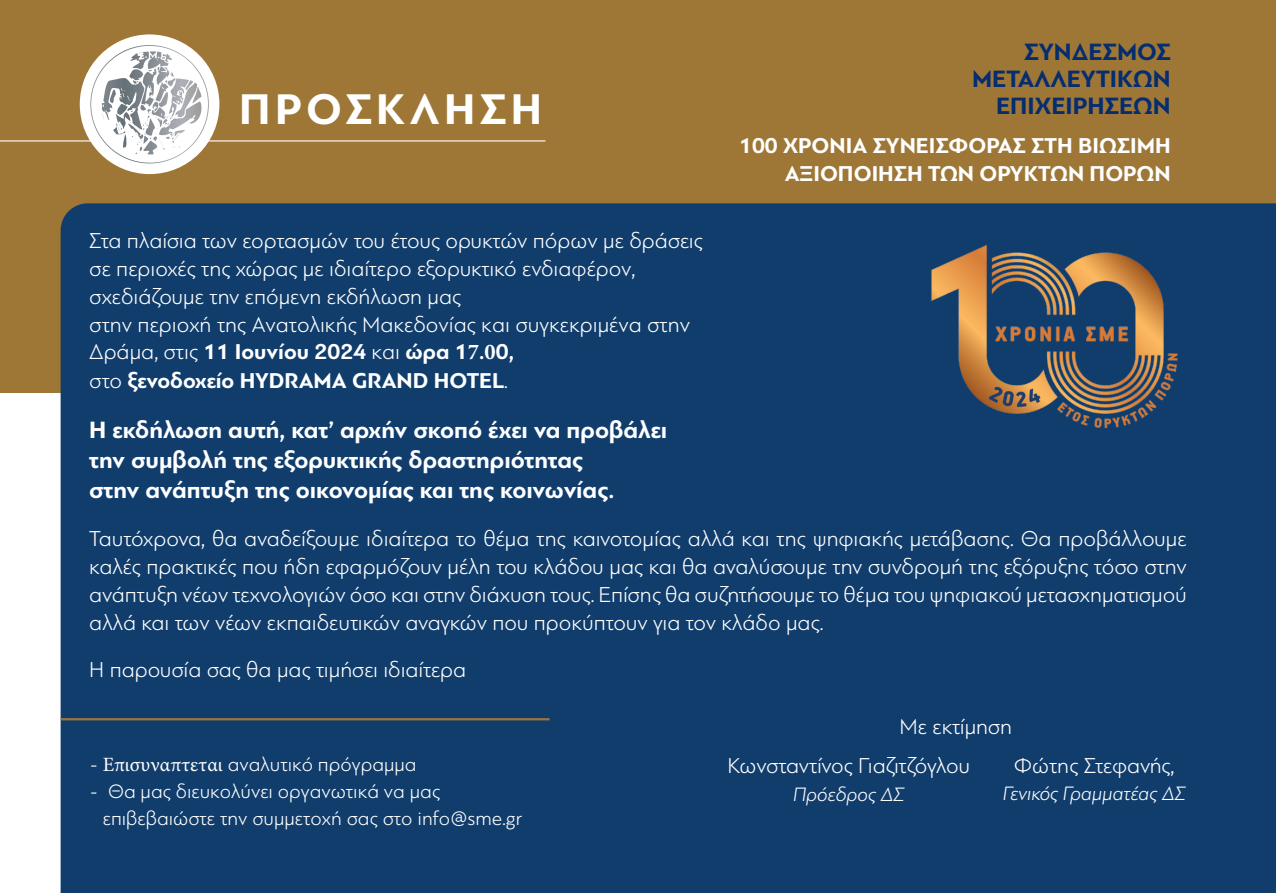
<style>
.page{position:relative;width:1276px;height:893px;background:#fff}
.page>*{position:absolute;margin:0;border:0;box-sizing:border-box;transform-origin:0 0}
.t1{font:700 45px "PF Bague Sans Pro";letter-spacing:.1em;color:#fff}
.t2{font:700 24.75px/30.4px "PF Bague Sans Pro";color:#fff}
.t3{font:700 24.75px "PF Bague Sans Pro";color:#052d6f}
.t4{font:300 22.5px/27.9px "PF Bague Sans Pro";color:#fff}
.t5{font:700 22.5px/28.1px "PF Bague Sans Pro";color:#fff;text-align:right}
.t6{font:300 20.25px/27px "PF Bague Sans Pro";color:#fff}
.t7{font:italic 300 20.25px "PF Bague Sans Pro";color:#fff}
.s1{font-weight:700}
.s2{font-family:"Minion Pro";font-weight:700}
.s3{font-weight:300}
.s4{font-family:"Minion Pro";font-weight:400}
</style>
<div class="page">
<div style="left:0;top:0;width:1276px;height:392px;background:#9e7737"></div>
<div style="left:61px;top:203px;width:1215px;height:690px;background:#113d6c"></div>
<img style="left:916px;top:203px;width:270px;height:269px">
<hr style="left:0;top:140px;width:545px;height:1px;background:#fff">
<div style="left:80px;top:34px;width:139px;height:140px;background:#fff;border-radius:50%"></div>
<svg style="left:90px;top:45px;width:119px;height:118px"></svg>
<hr style="left:61px;top:718px;width:488px;height:2px;background:#9e7737">
<p class="t1" style="left:239px;top:82px;width:304px">ΠΡΟΣΚΛΗΣΗ</p>
<p class="t3" style="left:1024px;top:37px;width:148px">ΣΥΝΔΕΣΜΟΣ</p>
<p class="t3" style="left:972px;top:64px;width:200px">ΜΕΤΑΛΛΕΥΤΙΚΩΝ</p>
<p class="t3" style="left:996px;top:91px;width:176px">ΕΠΙΧΕΙΡΗΣΕΩΝ</p>
<p class="t5" style="left:739px;top:132px;width:433px">100 ΧΡΟΝΙΑ ΣΥΝΕΙΣΦΟΡΑΣ ΣΤΗ ΒΙΩΣΙΜΗ<br>ΑΞΙΟΠΟΙΗΣΗ ΤΩΝ ΟΡΥΚΤΩΝ ΠΟΡΩΝ</p>
<p class="t4" style="left:89px;top:226px;width:615px">Στα πλαίσια των εορτασμών του έτους ορυκτών πόρων με δράσεις σε περιοχές της χώρας με ιδιαίτερο εξορυκτικό ενδιαφέρον, σχεδιάζουμε την επόμενη εκδήλωση μας<br>στην περιοχή της Ανατολικής Μακεδονίας και συγκεκριμένα στην Δράμα, στις <span class="s1">11 Ιουνίου 2024</span> και <span class="s1">ώρα 1</span><span class="s2">7</span><span class="s1">.</span><span class="s2">0</span><span class="s1">0,</span></p>
<p class="t5" style="left:89px;top:367px;width:420px"><span class="s3">στο</span> ξενοδοχείο HYDRAMA GRAND HOTEL<span class="s3">.</span></p>
<p class="t2" style="left:89px;top:415px;width:579px">Η εκδήλωση αυτή, κατ’ αρχήν σκοπό έχει να προβάλει την συμβολή της εξορυκτικής δραστηριότητας<br>στην ανάπτυξη της οικονομίας και της κοινωνίας.</p>
<p class="t4" style="left:89px;top:524px;width:1099px;text-align:justify">Ταυτόχρονα, θα αναδείξουμε ιδιαίτερα το θέμα της καινοτομίας αλλά και της ψηφιακής μετάβασης. Θα προβάλλουμε καλές πρακτικές που ήδη εφαρμόζουν μέλη του κλάδου μας και θα αναλύσουμε την συνδρομή της εξόρυξης τόσο στην ανάπτυξη νέων τεχνολογιών όσο και στην διάχυση τους. Επίσης θα συζητήσουμε το θέμα του ψηφιακού μετασχηματισμού αλλά και των νέων εκπαιδευτικών αναγκών που προκύπτουν για τον κλάδο μας.</p>
<p class="t4" style="left:89px;top:656px;width:378px">Η παρουσία σας θα μας τιμήσει ιδιαίτερα</p>
<p class="t6" style="left:90px;top:751px;width:328px">- <span class="s4">Eπισυναπτεται</span> αναλυτικό πρόγραμμα</p>
<p class="t6" style="left:103px;top:778px;width:421px;text-indent:-12px">- Θα μας διευκολύνει οργανωτικά να μας επιβεβαιώστε την συμμετοχή σας στο info@sme.gr</p>
<p class="t4" style="left:899px;top:712px;width:114px">Με εκτίμηση</p>
<p class="t4" style="left:727px;top:752px;width:244px">Κωνσταντίνος Γιαζιτζόγλου</p>
<p class="t7" style="left:793px;top:783px;width:113px">Πρόεδρος ΔΣ</p>
<p class="t4" style="left:1014px;top:752px;width:162px">Φώτης Στεφανής,</p>
<p class="t7" style="left:1002px;top:782px;width:184px">Γενικός Γραμματέας ΔΣ</p>
</div>
